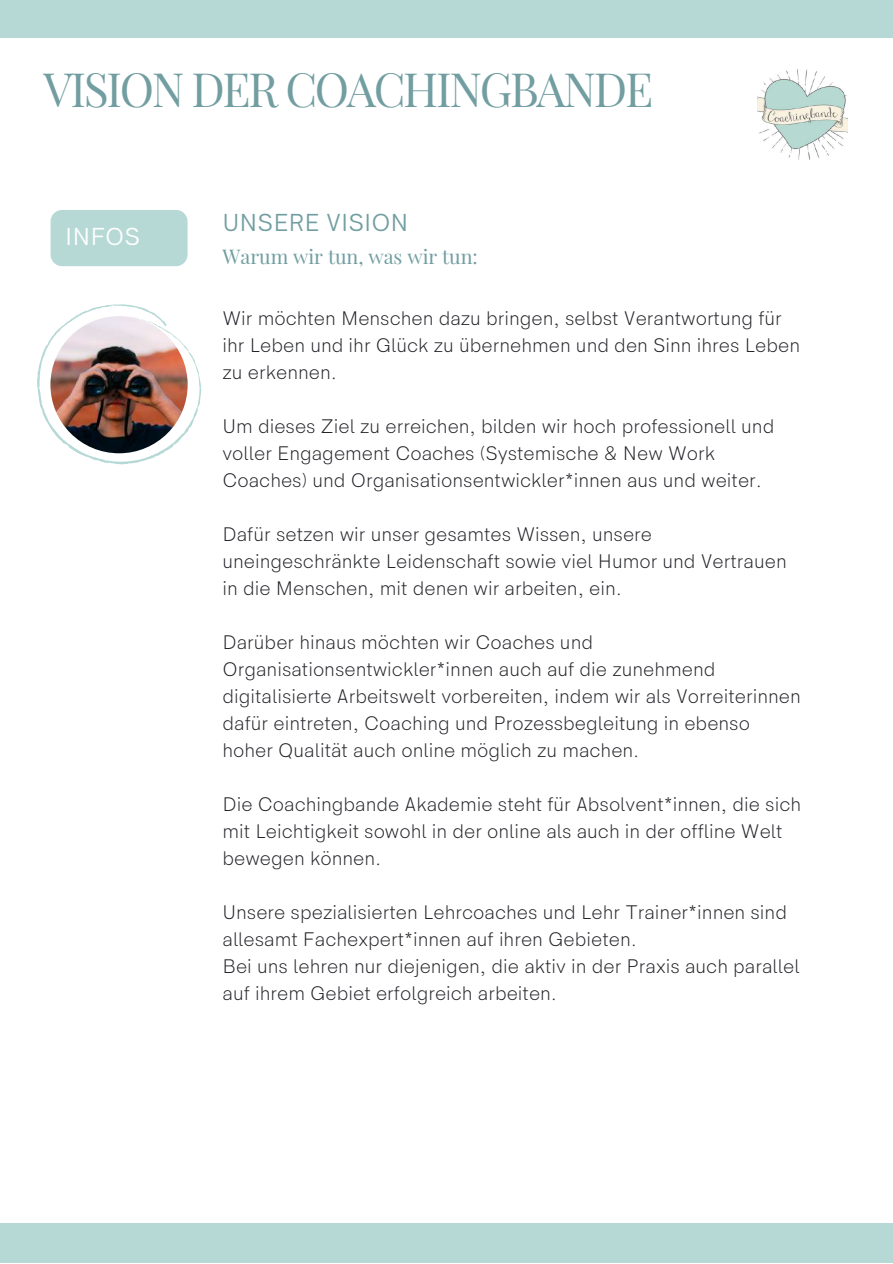
<style>
.page{position:relative;width:893px;height:1264px;background:#fff}
.page>*{position:absolute;margin:0;border:0;box-sizing:border-box;transform-origin:0 0}
.t1{font:46.35px "Playfair Display";letter-spacing:-.05em;color:#729ea1}
.t2{font:24.75px "HK Sentiments";color:#729ea1}
.t3{font:24.75px "HK Sentiments";color:#fff}
.t4{font:300 19.8px/27px "HK Sentiments";color:#212227}
.t5{font:19.8px "Playfair Display";color:#729ea1}
</style>
<div class="page">
<img style="left:757px;top:69px;width:90px;height:90px">
<div style="left:0;top:1223px;width:892px;height:39px;background:#b6d9d5"></div>
<div style="left:0;top:0;width:892px;height:38px;background:#b6d9d5"></div>
<div style="left:51px;top:210px;width:136px;height:56px;background:#b6d9d5"></div>
<img style="left:37px;top:304px;width:165px;height:161px">
<h1 class="t1" style="left:43px;top:56px;width:611px">VISION DER COACHINGBANDE</h1>
<p class="t3" style="left:65px;top:223px;width:76px">INFOS</p>
<p class="t2" style="left:222px;top:209px;width:187px">UNSERE VISION</p>
<p class="t5" style="left:222px;top:243px;width:257px">Warum wir tun, was wir tun:</p>
<p class="t4" style="left:222px;top:305px;width:579px">Wir möchten Menschen dazu bringen, selbst Verantwortung für ihr Leben und ihr Glück zu übernehmen und den Sinn ihres Leben zu erkennen.</p>
<p class="t4" style="left:222px;top:413px;width:553px">Um dieses Ziel zu erreichen, bilden wir hoch professionell und voller Engagement Coaches (Systemische &amp; New Work<br>Coaches) und Organisationsentwickler*innen aus und weiter.</p>
<p class="t4" style="left:222px;top:521px;width:565px">Dafür setzen wir unser gesamtes Wissen, unsere uneingeschränkte Leidenschaft sowie viel Humor und Vertrauen in die Menschen, mit denen wir arbeiten, ein.</p>
<p class="t4" style="left:222px;top:629px;width:579px">Darüber hinaus möchten wir Coaches und Organisationsentwickler*innen auch auf die zunehmend digitalisierte Arbeitswelt vorbereiten, indem wir als Vorreiterinnen dafür eintreten, Coaching und Prozessbegleitung in ebenso hoher Qualität auch online möglich zu machen.</p>
<p class="t4" style="left:222px;top:791px;width:580px">Die Coachingbande Akademie steht für Absolvent*innen, die sich mit Leichtigkeit sowohl in der online als auch in der offline Welt bewegen können.</p>
<p class="t4" style="left:222px;top:899px;width:578px">Unsere spezialisierten Lehrcoaches und Lehr Trainer*innen sind allesamt Fachexpert*innen auf ihren Gebieten.<br>Bei uns lehren nur diejenigen, die aktiv in der Praxis auch parallel auf ihrem Gebiet erfolgreich arbeiten.</p>
</div>
